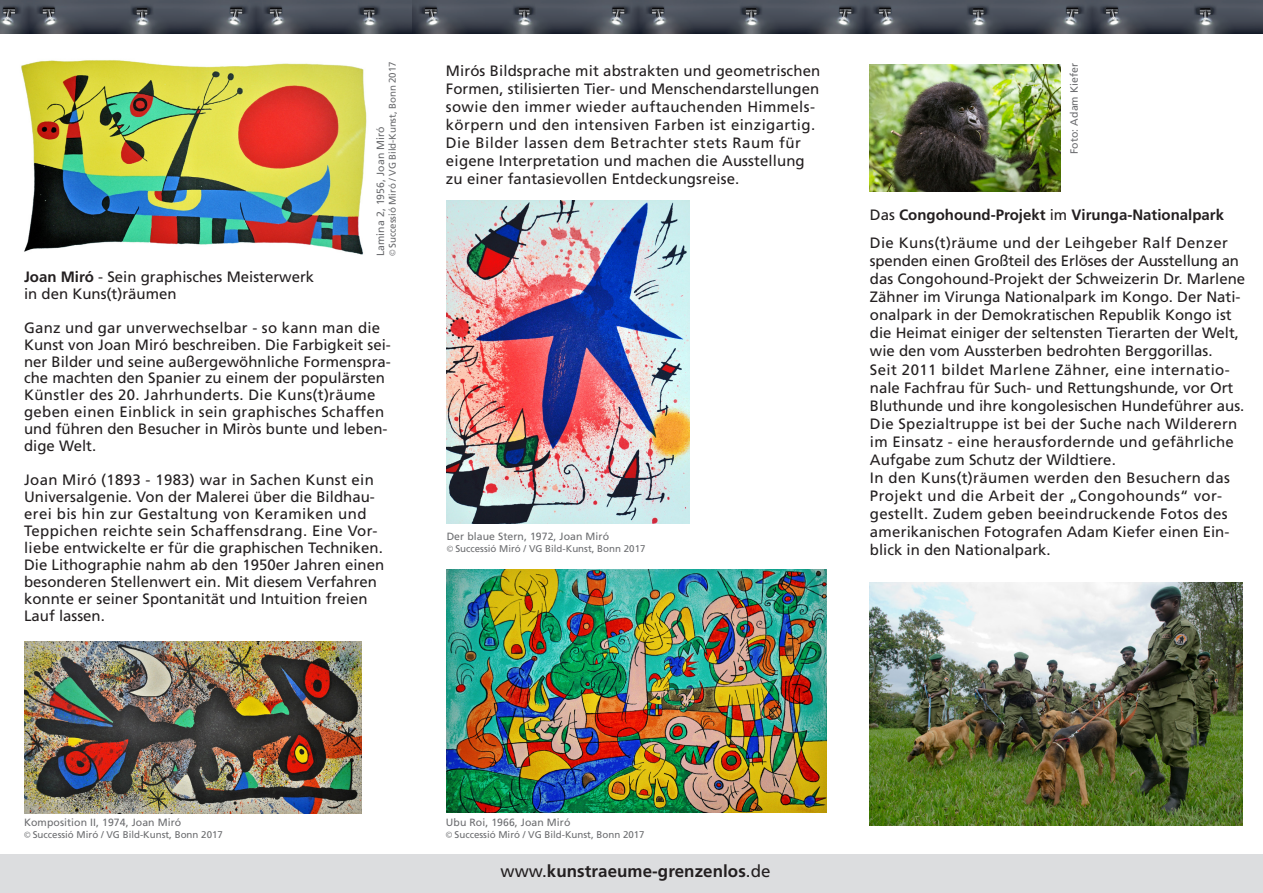
<style>
.page{position:relative;width:1263px;height:893px;background:#fff}
.page>*{position:absolute;margin:0;border:0;box-sizing:border-box;transform-origin:0 0}
.t1{font:700 16.95px "Frutiger";letter-spacing:.005em;color:#231f20}
.t2{font:15px/18px "Frutiger";color:#231f20}
.t3{font:15px/28.5px "Frutiger";letter-spacing:.025em;color:#231f20}
.t4{font:10.5px "Frutiger";letter-spacing:.005em;color:#6c6d70}
.t5{font:9.75px "Frutiger";color:#6c6d70}
.s1{font-family:"Myriad Pro"}
.s2{font-weight:700}
.s3{font-weight:400}
</style>
<div class="page">
<div style="left:0;top:854px;width:1263px;height:39px;background:#dcdddf"></div>
<img style="left:0;top:0;width:1263px;height:33px">
<img style="left:447px;top:570px;width:379px;height:243px">
<img style="left:24px;top:642px;width:338px;height:171px">
<img style="left:447px;top:201px;width:242px;height:322px">
<img style="left:21px;top:60px;width:346px;height:195px">
<img style="left:870px;top:583px;width:372px;height:242px">
<img style="left:870px;top:64px;width:191px;height:127px">
<p class="t5" style="left:387px;top:256px;width:196px;rotate:-90deg"><span class="s1">©</span> Successió Miró / VG Bild-Kunst, Bonn 2017</p>
<p class="t4" style="left:374px;top:256px;width:131px;rotate:-90deg">Lamina 2, 1956, Joan Miró</p>
<p class="t2" style="left:24px;top:268px;width:292px;line-height:17px"><span class="s2">Joan Miró</span> - Sein graphisches Meisterwerk in den Kuns(t)räumen</p>
<p class="t2" style="left:24px;top:319px;width:368px;line-height:17px">Ganz und gar unverwechselbar - so kann man die Kunst von Joan Miró beschreiben. Die Farbigkeit sei&shy;ner Bilder und seine außergewöhnliche Formenspra&shy;che machten den Spanier zu einem der populärsten Künstler des 20. Jahrhunderts. Die Kuns(t)räume geben einen Einblick in sein graphisches Schaffen und führen den Besucher in Miròs bunte und leben&shy;dige Welt.</p>
<p class="t2" style="left:24px;top:471px;width:362px;line-height:17px">Joan Miró (1893 - 1983) war in Sachen Kunst ein Universalgenie. Von der Malerei über die Bildhau&shy;erei bis hin zur Gestaltung von Keramiken und Teppichen reichte sein Schaffensdrang. Eine Vor&shy;liebe entwickelte er für die graphischen Techniken.<br>Die Lithographie nahm ab den 1950er Jahren einen besonderen Stellenwert ein. Mit diesem Verfahren konnte er seiner Spontanität und Intuition freien Lauf lassen.</p>
<p class="t2" style="left:446px;top:61px;width:376px">Mirós Bildsprache mit abstrakten und geometrischen Formen, stilisierten Tier- und Menschendarstellungen sowie den immer wieder auftauchenden Himmels&shy;körpern und den intensiven Farben ist einzigartig.<br>Die Bilder lassen dem Betrachter stets Raum für eigene Interpretation und machen die Ausstellung zu einer fantasievollen Entdeckungsreise.</p>
<p class="t4" style="left:447px;top:530px;width:164px">Der blaue Stern, 1972, Joan Miró</p>
<p class="t5" style="left:447px;top:543px;width:200px"><span class="s1">©</span> Successió Miró / VG Bild-Kunst, Bonn 2017</p>
<p class="t4" style="left:1068px;top:154px;width:92px;rotate:-90deg">Foto: Adam Kiefer</p>
<p class="t3" style="left:870px;top:200px;width:359px">Das <span class="s2">Congohound-Projekt</span> im <span class="s2">Virunga-Nationalpark<br></span>Die Kuns(t)räume und der Leihgeber Ralf Denzer</p>
<p class="t2" style="left:870px;top:252px;width:377px">spenden einen Großteil des Erlöses der Ausstellung an das Congohound-Projekt der Schweizerin Dr. Marlene Zähner im Virunga Nationalpark im Kongo. Der Nati&shy;onalpark in der Demokratischen Republik Kongo ist die Heimat einiger der seltensten Tierarten der Welt, wie den vom Aussterben bedrohten Berggorillas.<br>Seit 2011 bildet Marlene Zähner, eine internatio&shy;nale Fachfrau für Such- und Rettungshunde, vor Ort Bluthunde und ihre kongolesischen Hundeführer aus.<br>Die Spezialtruppe ist bei der Suche nach Wilderern im Einsatz - eine herausfordernde und gefährliche Aufgabe zum Schutz der Wildtiere.<br>In den Kuns(t)räumen werden den Besuchern das Projekt und die Arbeit der „Congohounds“ vor&shy;gestellt. Zudem geben beeindruckende Fotos des amerikanischen Fotografen Adam Kiefer einen Ein&shy;blick in den Nationalpark.</p>
<p class="t4" style="left:24px;top:816px;width:159px">Komposition II, 1974, Joan Miró</p>
<p class="t5" style="left:24px;top:829px;width:200px"><span class="s1">©</span> Successió Miró / VG Bild-Kunst, Bonn 2017</p>
<p class="t4" style="left:446px;top:816px;width:126px">Ubu Roi, 1966, Joan Miró</p>
<p class="t5" style="left:446px;top:829px;width:200px"><span class="s1">©</span> Successió Miró / VG Bild-Kunst, Bonn 2017</p>
<p class="t1" style="left:500px;top:861px;width:272px"><span class="s3">www.</span>kunstraeume-grenzenlos<span class="s3">.de</span></p>
</div>
